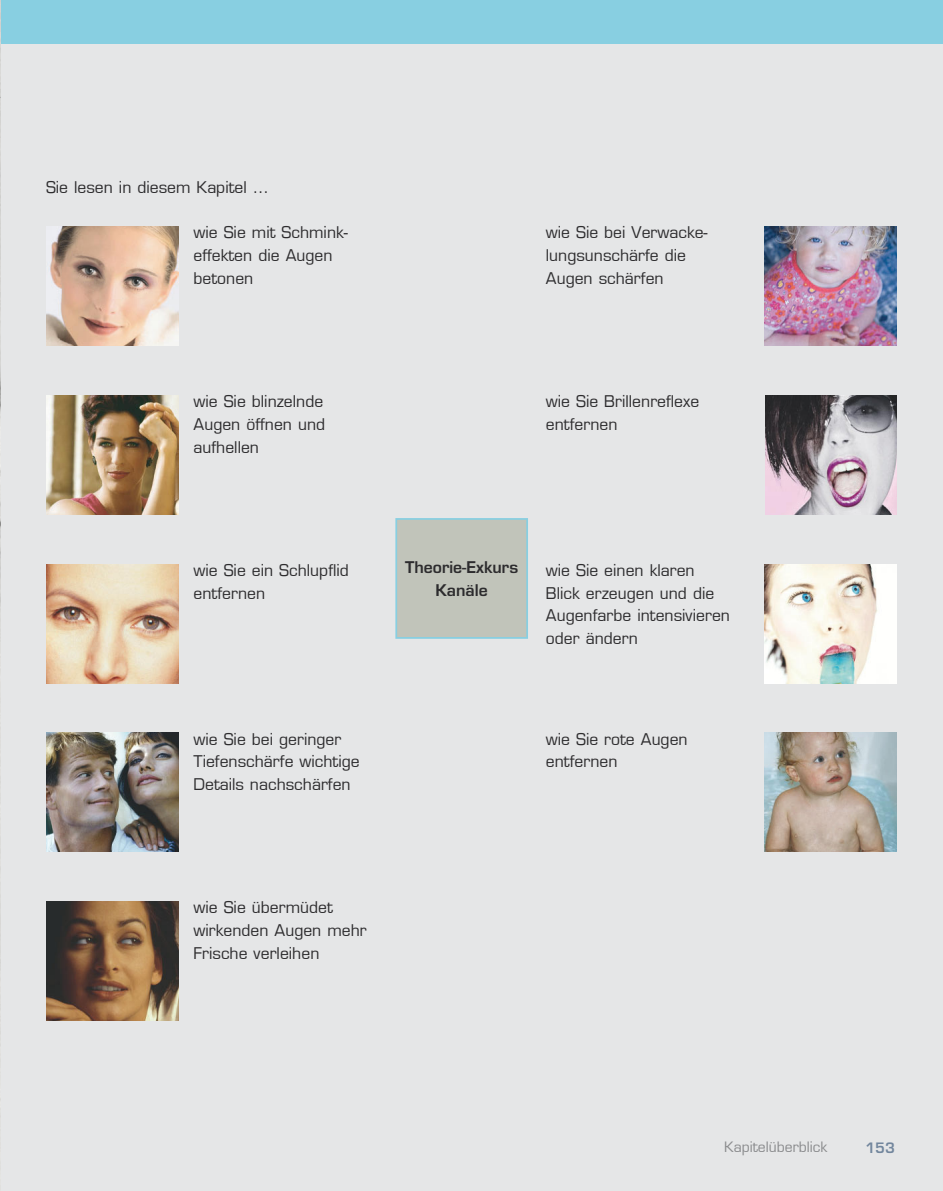
<style>
.page{position:relative;width:943px;height:1191px;background:#fff}
.page>*{position:absolute;margin:0;border:0;box-sizing:border-box;transform-origin:0 0}
.t1{font:15.75px/22.8px "Eurostile";color:#2d2c2e}
.t2{font:600 15.75px/22.8px "Eurostile LT";color:#2d2c2e;text-align:center}
.t3{font:14px "Eurostile";color:#8a8b8d}
.t4{font:600 14px "Eurostile LT";color:#72869d}
</style>
<div class="page">
<div style="left:1px;top:0;width:942px;height:1191px;background:#e5e6e7"></div>
<div style="left:1px;top:0;width:942px;height:43px;background:#88cfe1"></div>
<img style="left:0;top:1px;width:1px;height:1190px">
<img style="left:46px;top:901px;width:132px;height:119px">
<img style="left:46px;top:395px;width:132px;height:119px">
<img style="left:765px;top:395px;width:132px;height:119px">
<img style="left:46px;top:564px;width:132px;height:119px">
<img style="left:764px;top:564px;width:133px;height:119px">
<img style="left:764px;top:227px;width:133px;height:119px">
<img style="left:46px;top:227px;width:132px;height:119px">
<img style="left:764px;top:733px;width:133px;height:119px">
<img style="left:46px;top:733px;width:132px;height:119px">
<div style="left:396px;top:519px;width:131px;height:119px;background:#c1c4ba"></div>
<div style="left:395px;top:518px;width:133px;height:121px;border:2px solid #88cfe1"></div>
<p class="t1" style="left:46px;top:176px;width:224px">Sie lesen in diesem Kapitel …</p>
<p class="t1" style="left:193px;top:221px;width:156px">wie Sie mit Schmink&shy;effekten die Augen betonen</p>
<p class="t1" style="left:546px;top:221px;width:163px">wie Sie bei Verwacke&shy;lungsunschärfe die<br>Augen schärfen</p>
<p class="t1" style="left:193px;top:390px;width:133px;text-align:justify">wie Sie blinzelnde Augen öffnen und aufhellen</p>
<p class="t1" style="left:546px;top:390px;width:155px">wie Sie Brillenreflexe entfernen</p>
<p class="t2" style="left:405px;top:556px;width:114px">Theorie-Exkurs<br>Kanäle</p>
<p class="t1" style="left:193px;top:559px;width:157px">wie Sie ein Schlupflid entfernen</p>
<p class="t1" style="left:546px;top:559px;width:186px">wie Sie einen klaren<br>Blick erzeugen und die<br>Augenfarbe intensivieren oder ändern</p>
<p class="t1" style="left:193px;top:727px;width:168px">wie Sie bei geringer<br>Tiefenschärfe wichtige<br>Details nachschärfen</p>
<p class="t1" style="left:193px;top:896px;width:175px">wie Sie übermüdet wirkenden Augen mehr<br>Frische verleihen</p>
<p class="t1" style="left:546px;top:727px;width:143px">wie Sie rote Augen entfernen</p>
<p class="t3" style="left:724px;top:1138px;width:105px">Kapitelüberblick</p>
<p class="t4" style="left:865px;top:1138px;width:31px">153</p>
</div>
